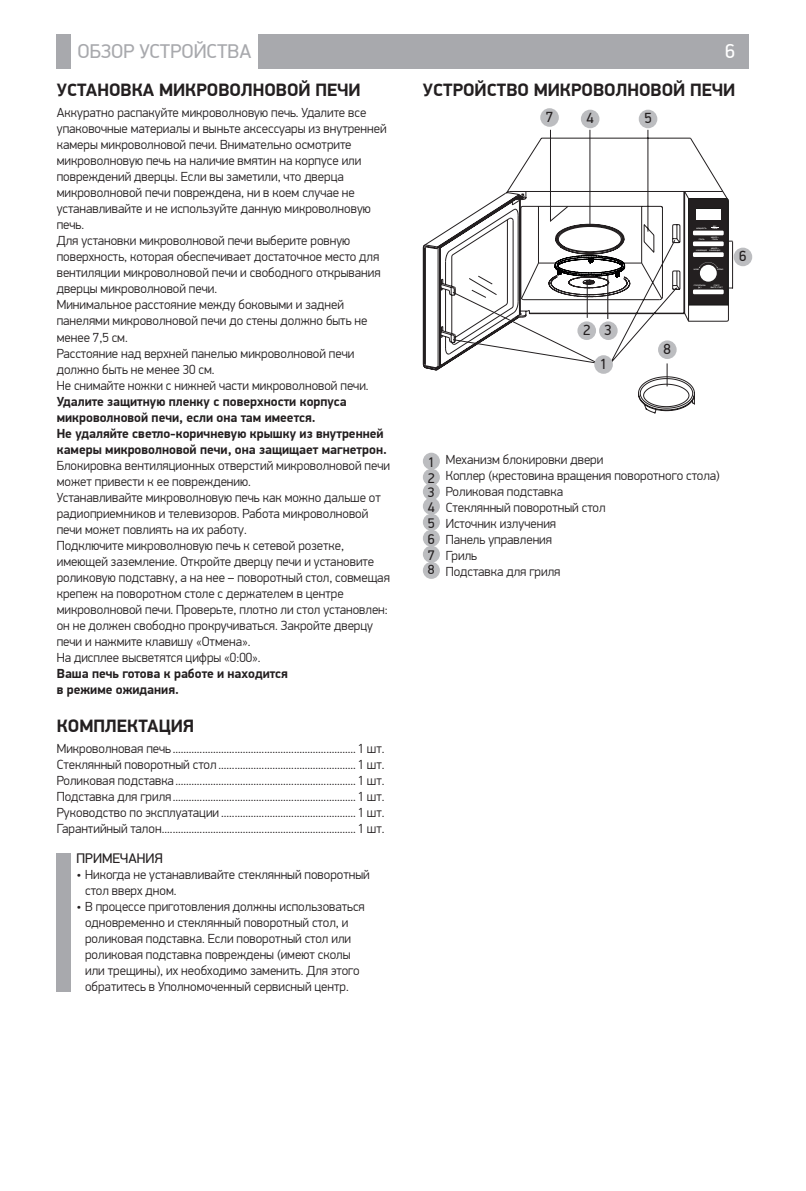
<style>
.page{position:relative;width:806px;height:1191px;background:#fff}
.page>*{position:absolute;margin:0;border:0;box-sizing:border-box;transform-origin:0 0}
.t1{font:20px "PF Din Display Pro";color:#a8a9ad}
.t2{font:20px "PF Din Display Pro";color:#fff}
.head_1{font:700 18px "PF Din Display Pro";color:#231f20}
.t3{font:14.8px "PF Din Display Pro";color:#231f20}
.head_2{font:14px "PF Din Display Pro";color:#231f20}
.text{font:300 13.2px/16px "PF Din Display Pro";color:#231f20}
.Paragraph_Style_1{font:300 13.2px "PF Din Display Pro";color:#231f20}
.head_1-2{font:300 13.2px/16px "PF Din Display Pro";color:#231f20}
.text-2{font:700 13.2px/16px "PF Din Display Pro";color:#231f20}
.s1{font-weight:400;font-size:14px}
.s2{font-weight:400;font-size:13.6px}
</style>
<div class="page">
<div style="left:57px;top:34px;width:14px;height:34px;background:#a8a9ad"></div>
<div style="left:258px;top:34px;width:490px;height:34px;background:#a8a9ad"></div>
<svg style="left:422px;top:192px;width:84px;height:179px"></svg>
<svg style="left:506px;top:129px;width:221px;height:247px"></svg>
<div style="left:594px;top:355px;width:18px;height:19px;background:#bcbdc0;border-radius:50%"></div>
<div style="left:577px;top:321px;width:18px;height:19px;background:#bcbdc0;border-radius:50%"></div>
<div style="left:598px;top:321px;width:19px;height:19px;background:#bcbdc0;border-radius:50%"></div>
<div style="left:540px;top:108px;width:18px;height:19px;background:#bcbdc0;border-radius:50%"></div>
<div style="left:638px;top:110px;width:19px;height:18px;background:#bcbdc0;border-radius:50%"></div>
<div style="left:580px;top:110px;width:19px;height:18px;background:#bcbdc0;border-radius:50%"></div>
<div style="left:657px;top:340px;width:19px;height:19px;background:#bcbdc0;border-radius:50%"></div>
<hr style="left:586px;top:283px;width:1px;height:35px;background:#231f20">
<div style="left:733px;top:248px;width:18px;height:18px;background:#bcbdc0;border-radius:50%"></div>
<svg style="left:638px;top:376px;width:57px;height:37px"></svg>
<svg style="left:538px;top:223px;width:103px;height:74px"></svg>
<svg style="left:687px;top:197px;width:45px;height:127px"></svg>
<div style="left:422px;top:453px;width:17px;height:17px;background:#bcbdc0;border-radius:50%"></div>
<div style="left:422px;top:469px;width:17px;height:17px;background:#bcbdc0;border-radius:50%"></div>
<div style="left:422px;top:483px;width:17px;height:17px;background:#bcbdc0;border-radius:50%"></div>
<div style="left:422px;top:498px;width:17px;height:17px;background:#bcbdc0;border-radius:50%"></div>
<div style="left:422px;top:514px;width:17px;height:17px;background:#bcbdc0;border-radius:50%"></div>
<div style="left:422px;top:530px;width:17px;height:17px;background:#bcbdc0;border-radius:50%"></div>
<div style="left:422px;top:546px;width:17px;height:17px;background:#bcbdc0;border-radius:50%"></div>
<div style="left:422px;top:562px;width:17px;height:17px;background:#bcbdc0;border-radius:50%"></div>
<div style="left:57px;top:853px;width:14px;height:138px;background:#a8a9ad"></div>
<h1 class="t1" style="left:77px;top:39px;width:175px">ОБЗОР УСТРОЙСТВА</h1>
<h1 class="t2" style="left:724px;top:39px;width:11px">6</h1>
<p class="head_1" style="left:57px;top:79px;width:305px">УСТАНОВКА МИКРОВОЛНОВОЙ ПЕЧИ</p>
<p class="head_1-2" style="left:57px;top:105px;width:331px">Аккуратно распакуйте микроволновую печь. Удалите все упаковочные материалы и выньте аксессуары из внутренней камеры микроволновой печи. Внимательно осмотрите микроволновую печь на наличие вмятин на корпусе или повреждений дверцы. Если вы заметили, что дверца микроволновой печи повреждена, ни в коем случае не устанавливайте и не используйте данную микроволновую печь.</p>
<p class="text" style="left:57px;top:233px;width:325px">Для установки микроволновой печи выберите ровную поверхность, которая обеспечивает достаточное место для вентиляции микроволновой печи и свободного открывания дверцы микроволновой печи.</p>
<p class="text" style="left:57px;top:297px;width:312px">Минимальное расстояние между боковыми и задней панелями микроволновой печи до стены должно быть не менее 7,5 см.</p>
<p class="text" style="left:57px;top:345px;width:299px">Расстояние над верхней панелью микроволновой печи должно быть не менее 30 см.</p>
<p class="text" style="left:57px;top:377px;width:313px">Не снимайте ножки с нижней части микроволновой печи.</p>
<p class="text-2" style="left:57px;top:393px;width:291px">Удалите защитную пленку с поверхности корпуса микроволновой печи, если она там имеется.</p>
<p class="text-2" style="left:57px;top:425px;width:331px">Не удаляйте светло-коричневую крышку из внутренней камеры микроволновой печи, она защищает магнетрон.</p>
<p class="text" style="left:57px;top:457px;width:334px">Блокировка вентиляционных отверстий микроволновой печи может привести к ее повреждению.</p>
<p class="text" style="left:57px;top:489px;width:325px">Устанавливайте микроволновую печь как можно дальше от радиоприемников и телевизоров. Работа микроволновой печи может повлиять на их работу.</p>
<p class="text" style="left:57px;top:537px;width:334px">Подключите микроволновую печь к сетевой розетке, имеющей заземление. Откройте дверцу печи и установите роликовую подставку, а на нее – поворотный стол, совмещая крепеж на поворотном столе с держателем в центре микроволновой печи. Проверьте, плотно ли стол установлен: он не должен свободно прокручиваться. Закройте дверцу печи и нажмите клавишу «Отмена».</p>
<p class="text" style="left:57px;top:649px;width:205px">На дисплее высветятся цифры «0:00».</p>
<p class="text-2" style="left:57px;top:665px;width:232px">Ваша печь готова к работе и находится</p>
<p class="text-2" style="left:57px;top:681px;width:124px">в режиме ожидания.</p>
<p class="head_1" style="left:57px;top:714px;width:139px">КОМПЛЕКТАЦИЯ</p>
<p class="Paragraph_Style_1" style="left:57px;top:741px;width:329px">Микроволновая печь ....................................................................1 шт.</p>
<p class="Paragraph_Style_1" style="left:57px;top:757px;width:329px">Стеклянный поворотный стол ...................................................1 шт.</p>
<p class="Paragraph_Style_1" style="left:57px;top:773px;width:329px">Роликовая подставка...................................................................1 шт.</p>
<p class="Paragraph_Style_1" style="left:57px;top:789px;width:329px">Подставка для гриля....................................................................1 шт.</p>
<p class="Paragraph_Style_1" style="left:57px;top:805px;width:329px">Руководство по эксплуатации ..................................................1 шт.</p>
<p class="Paragraph_Style_1" style="left:57px;top:821px;width:329px">Гарантийный талон........................................................................1 шт.</p>
<p class="head_2" style="left:77px;top:850px;width:88px">ПРИМЕЧАНИЯ</p>
<p class="text" style="left:85px;top:867px;width:286px;text-indent:-9px">• Никогда не устанавливайте стеклянный поворотный стол вверх дном.</p>
<p class="text" style="left:77px;top:899px;width:289px;text-align:center">• В процессе приготовления должны использоваться одновременно и стеклянный поворотный стол, и роликовая подставка. Если поворотный стол или роликовая подставка повреждены (имеют сколы или трещины), их необходимо заменить. Для этого обратитесь в Уполномоченный сервисный центр.</p>
<p class="head_1" style="left:422px;top:79px;width:314px">УСТРОЙСТВО МИКРОВОЛНОВОЙ ПЕЧИ</p>
<p class="t3" style="left:545px;top:108px;width:9px">7</p>
<p class="t3" style="left:586px;top:109px;width:9px">4</p>
<p class="t3" style="left:644px;top:109px;width:9px">5</p>
<p class="t3" style="left:738px;top:247px;width:9px">6</p>
<p class="t3" style="left:582px;top:321px;width:30px">2 3</p>
<p class="t3" style="left:663px;top:340px;width:9px">8</p>
<p class="t3" style="left:599px;top:355px;width:9px">1</p>
<p class="text" style="left:427px;top:451px;width:177px"><span class="s1">1</span> Механизм блокировки двери</p>
<p class="text" style="left:427px;top:467px;width:293px"><span class="s1">2</span> Коплер (крестовина вращения поворотного стола)</p>
<p class="text" style="left:427px;top:483px;width:136px"><span class="s1">3</span> Роликовая подставка</p>
<p class="text" style="left:427px;top:499px;width:179px"><span class="s1">4</span> Стеклянный поворотный стол</p>
<p class="text" style="left:427px;top:515px;width:130px"><span class="s1">5</span> Источник излучения</p>
<p class="text" style="left:427px;top:531px;width:126px"><span class="s1">6</span> Панель управления</p>
<p class="text" style="left:427px;top:547px;width:51px"><span class="s1">7</span> Гриль</p>
<p class="text" style="left:427px;top:563px;width:134px"><span class="s2">8</span> Подставка для гриля</p>
</div>
